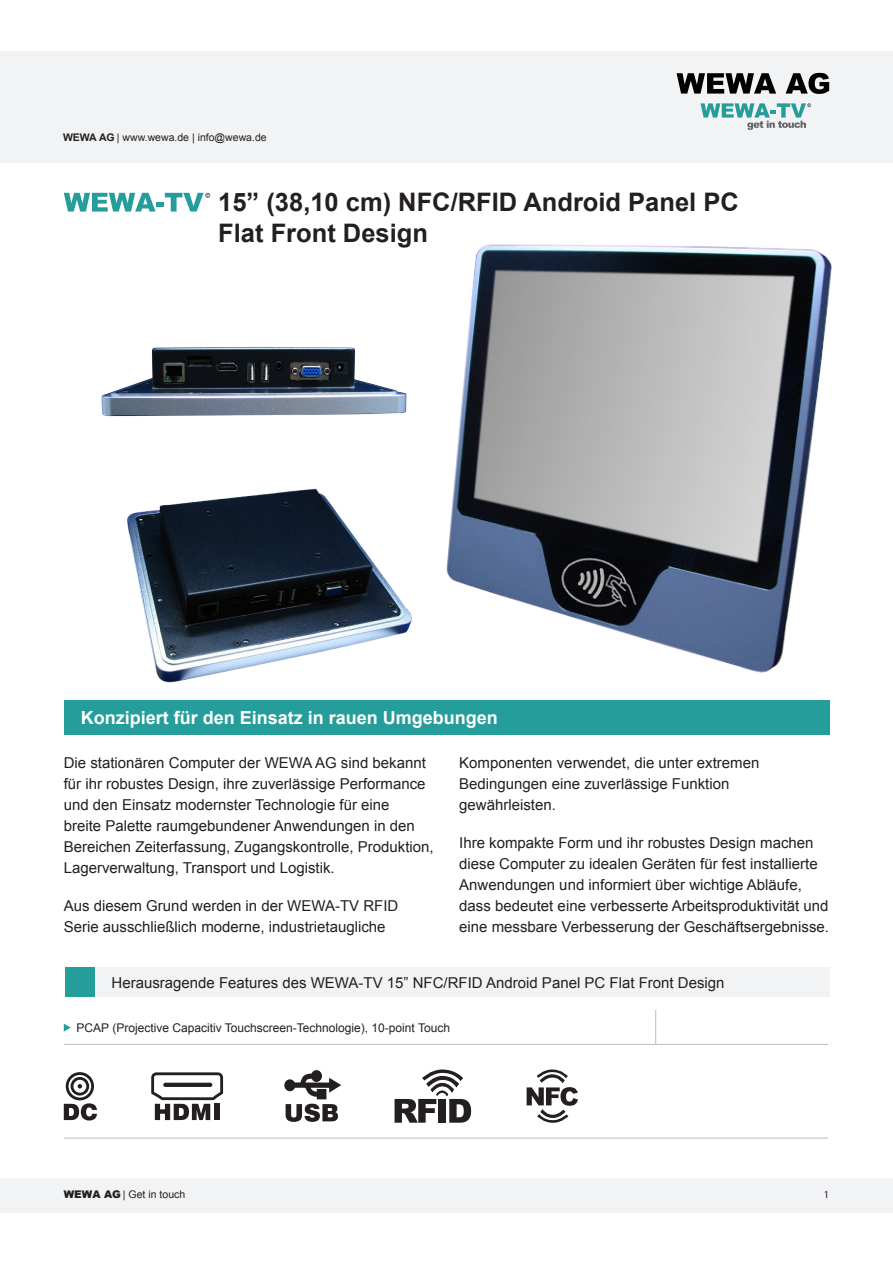
<style>
.page{position:relative;width:893px;height:1263px;background:#fff}
.page>*{position:absolute;margin:0;border:0;box-sizing:border-box;transform-origin:0 0}
.Level_1_Heading{font:700 25.5px/30.6px "Arial";color:#231f20}
.Level_2_Headings{font:700 18px "Arial";color:#fff}
.Body_Text{font:15px/21px "Arial";color:#231f20}
.Level_3_Headings{font:15px "Arial";color:#231f20}
.Body___Table_Bullets{font:12px "Arial";color:#231f20}
.t1{font:10.5px "Arial";color:#231f20}
.t2{font:10.5px "Myriad Pro";color:#231f20}
.s1{font-weight:700}
.s2{font-weight:900}
</style>
<div class="page">
<div style="left:0;top:1178px;width:893px;height:34px;background:#f2f3f4"></div>
<div style="left:0;top:52px;width:893px;height:111px;background:#f2f3f4"></div>
<svg style="left:676px;top:73px;width:100px;height:21px"></svg>
<svg style="left:786px;top:73px;width:43px;height:21px"></svg>
<svg style="left:700px;top:103px;width:111px;height:27px"></svg>
<hr style="left:655px;top:1010px;width:1px;height:34px;background:#bcbdc0">
<hr style="left:64px;top:1044px;width:592px;height:1px;background:#bcbdc0">
<hr style="left:656px;top:1044px;width:172px;height:1px;background:#bcbdc0">
<hr style="left:64px;top:1138px;width:592px;height:1px;background:#bcbdc0">
<hr style="left:656px;top:1138px;width:172px;height:1px;background:#bcbdc0">
<svg style="left:64px;top:1023px;width:7px;height:9px"></svg>
<svg style="left:64px;top:193px;width:146px;height:19px"></svg>
<div style="left:94px;top:967px;width:736px;height:30px;background:#f2f3f4"></div>
<div style="left:65px;top:967px;width:30px;height:30px;background:#259d9b"></div>
<img style="left:455px;top:244px;width:377px;height:491px">
<svg style="left:395px;top:1069px;width:76px;height:54px"></svg>
<svg style="left:527px;top:1069px;width:51px;height:54px"></svg>
<svg style="left:64px;top:1072px;width:33px;height:48px"></svg>
<svg style="left:151px;top:1072px;width:72px;height:48px"></svg>
<div style="left:214px;top:1104px;width:5px;height:16px;background:#231f20"></div>
<svg style="left:284px;top:1070px;width:57px;height:52px"></svg>
<img style="left:64px;top:470px;width:418px;height:265px">
<img style="left:71px;top:347px;width:360px;height:135px">
<p class="t1" style="left:63px;top:130px;width:205px"><span class="s1">WEWA AG</span> | www.wewa.de | info@wewa.de</p>
<p class="Level_1_Heading" style="left:218px;top:188px;width:522px">15” (38,10 cm) NFC/RFID Android Panel PC<br>Flat Front Design</p>
<p class="Level_2_Headings" style="left:81px;top:706px;width:419px">Konzipiert für den Einsatz in rauen Umgebungen</p>
<p class="Body_Text" style="left:64px;top:752px;width:371px">Die stationären Computer der WEWA AG sind bekannt für ihr robustes Design, ihre zuverlässige Performance und den Einsatz modernster Technologie für eine<br>breite Palette raumgebundener Anwendungen in den Bereichen Zeiterfassung, Zugangskontrolle, Produktion, Lagerverwaltung, Transport und Logistik.</p>
<p class="Body_Text" style="left:64px;top:895px;width:336px">Aus diesem Grund werden in der WEWA-TV RFID<br>Serie ausschließlich moderne, industrietaugliche</p>
<p class="Body_Text" style="left:459px;top:752px;width:302px">Komponenten verwendet, die unter extremen<br>Bedingungen eine zuverlässige Funktion gewährleisten.</p>
<p class="Body_Text" style="left:459px;top:832px;width:371px">Ihre kompakte Form und ihr robustes Design machen diese Computer zu idealen Geräten für fest installierte Anwendungen und informiert über wichtige Abläufe, dass bedeutet eine verbesserte Arbeitsproduktivität und eine messbare Verbesserung der Geschäftsergebnisse.</p>
<p class="Level_3_Headings" style="left:112px;top:973px;width:614px">Herausragende Features des WEWA-TV 15” NFC/RFID Android Panel PC Flat Front Design</p>
<p class="Body___Table_Bullets" style="left:77px;top:1019px;width:375px">PCAP (Projective Capacitiv Touchscreen-Technologie), 10-point Touch</p>
<p class="t1" style="left:64px;top:1188px;width:123px"><span class="s2">WEWA AG</span> | Get in touch</p>
<p class="t2" style="left:824px;top:1188px;width:7px">1</p>
</div>
